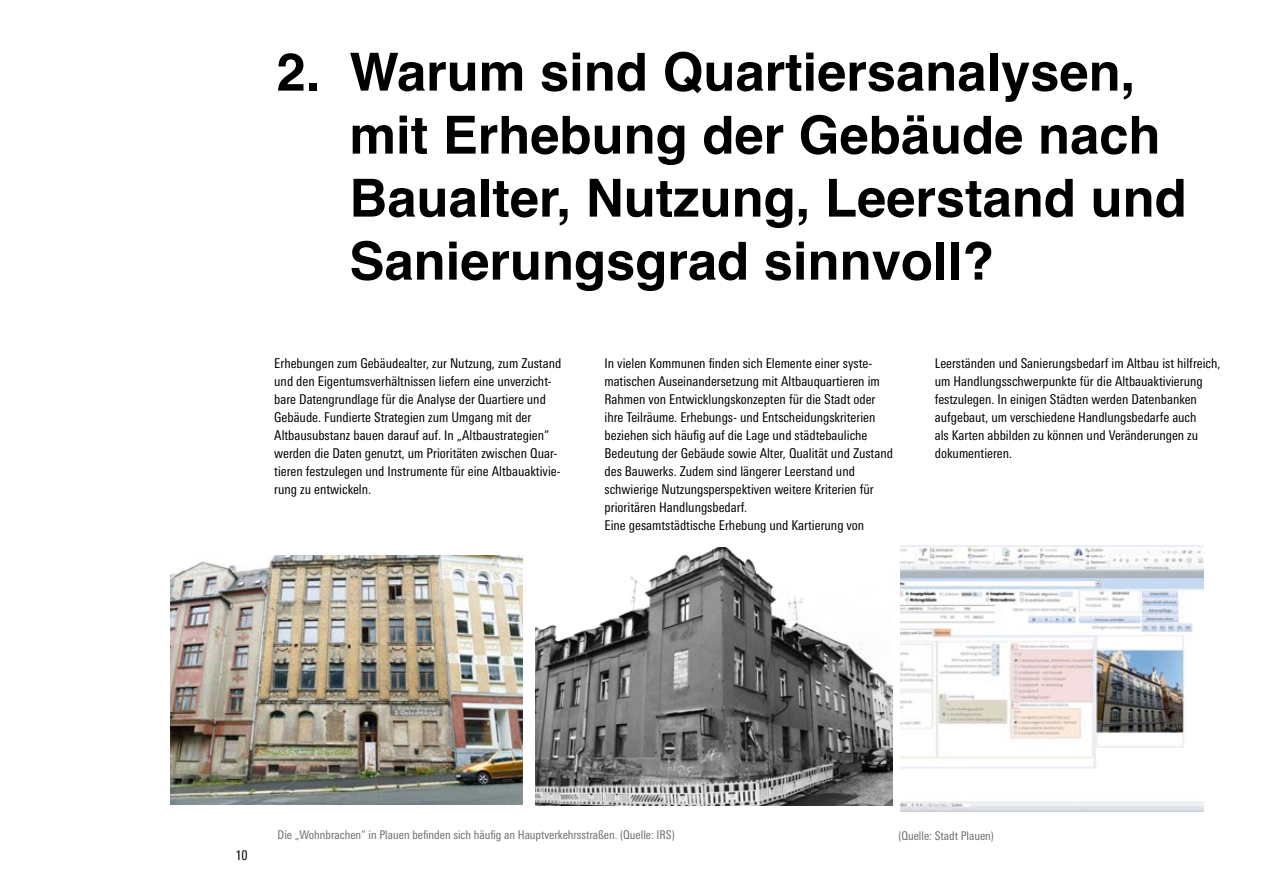
<style>
.page{position:relative;width:1263px;height:893px;background:#fff}
.page>*{position:absolute;margin:0;border:0;box-sizing:border-box;transform-origin:0 0}
.t1{font:700 52.5px/63px "Helvetica";color:#000}
.t2{font:condensed 13.5px/18px "Linotype Univers";color:#000}
.t3{font:condensed 12px "Linotype Univers";color:#6e6e6e}
</style>
<div class="page">
<img style="left:170px;top:556px;width:352px;height:248px">
<img style="left:536px;top:548px;width:356px;height:257px">
<img style="left:900px;top:545px;width:303px;height:266px">
<h1 class="t1" style="left:349px;top:41px;width:839px;text-indent:-73px">2. Warum sind Quartiersanalysen, mit Erhebung der Gebäude nach<br>Baualter, Nutzung, Leerstand und<br>Sanierungsgrad sinnvoll?</h1>
<p class="t2" style="left:274px;top:354px;width:288px">Erhebungen zum Gebäudealter, zur Nutzung, zum Zustand und den Eigentumsverhältnissen liefern eine unverzicht&shy;bare Datengrundlage für die Analyse der Quartiere und Gebäude. Fundierte Strategien zum Umgang mit der Altbausubstanz bauen darauf auf. In „Altbaustrategien“ werden die Daten genutzt, um Prioritäten zwischen Quar&shy;tieren festzulegen und Instrumente für eine Altbauaktivie&shy;rung zu entwickeln.</p>
<p class="t2" style="left:604px;top:354px;width:290px">In vielen Kommunen finden sich Elemente einer syste&shy;matischen Auseinandersetzung mit Altbauquartieren im Rahmen von Entwicklungskonzepten für die Stadt oder ihre Teilräume. Erhebungs- und Entscheidungskriterien beziehen sich häufig auf die Lage und städtebauliche Bedeutung der Gebäude sowie Alter, Qualität und Zustand des Bauwerks. Zudem sind längerer Leerstand und schwierige Nutzungsperspektiven weitere Kriterien für prioritären Handlungsbedarf.<br>Eine gesamtstädtische Erhebung und Kartierung von</p>
<p class="t2" style="left:935px;top:354px;width:287px">Leerständen und Sanierungsbedarf im Altbau ist hilfreich, um Handlungsschwerpunkte für die Altbauaktivierung festzulegen. In einigen Städten werden Datenbanken aufgebaut, um verschiedene Handlungsbedarfe auch<br>als Karten abbilden zu können und Veränderungen zu dokumentieren.</p>
<p class="t2" style="left:235px;top:846px;width:14px">10</p>
<p class="t3" style="left:278px;top:828px;width:398px">Die „Wohnbrachen“ in Plauen befinden sich häufig an Hauptverkehrsstraßen. (Quelle: IRS)</p>
<p class="t3" style="left:898px;top:828px;width:97px">(Quelle: Stadt Plauen)</p>
</div>
